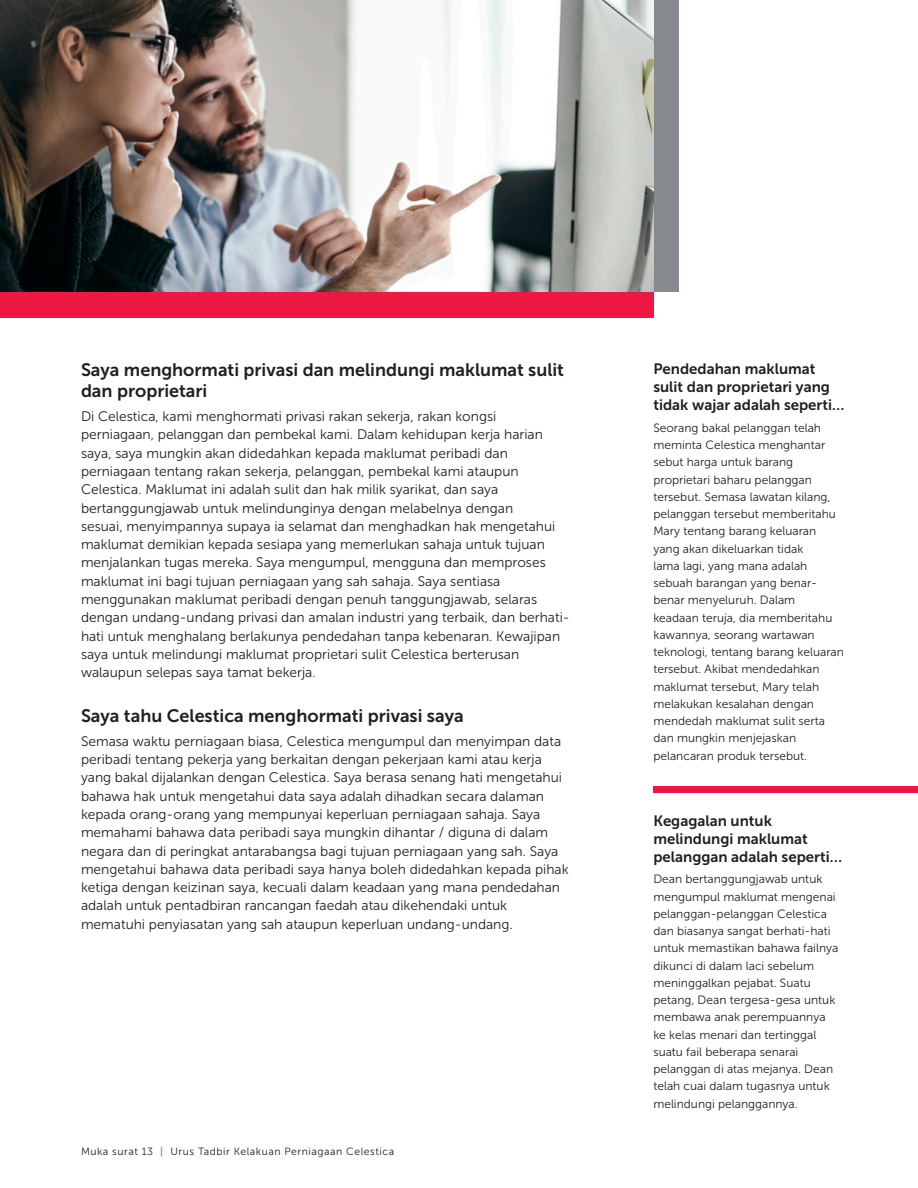
<style>
.page{position:relative;width:918px;height:1188px;background:#fff}
.page>*{position:absolute;margin:0;border:0;box-sizing:border-box;transform-origin:0 0}
.body_heads{font:18px/21px "Museo Sans 700";color:#231f20}
.sidebar_head{font:15px/18px "Museo Sans 700";color:#231f20}
.body{font:13.8px/18.3px "Museo Sans 300";color:#231f20}
.side_bar_body{font:12px/17.2px "Museo Sans 300";color:#231f20}
.t1{font:10.5px "Museo Sans 300";letter-spacing:.05em;color:#231f20}
.s1{color:#ed1943}
</style>
<div class="page">
<div style="left:0;top:292px;width:653px;height:26px;background:#ed1943"></div>
<div style="left:653px;top:0;width:26px;height:292px;background:#868a8e"></div>
<div style="left:653px;top:787px;width:265px;height:6px;background:#ed1943"></div>
<img style="left:0;top:0;width:654px;height:292px">
<p class="body_heads" style="left:81px;top:360px;width:485px">Saya menghormati privasi dan melindungi maklumat sulit dan proprietari</p>
<p class="body" style="left:81px;top:407px;width:490px">Di Celestica, kami menghormati privasi rakan sekerja, rakan kongsi perniagaan, pelanggan dan pembekal kami. Dalam kehidupan kerja harian saya, saya mungkin akan didedahkan kepada maklumat peribadi dan perniagaan tentang rakan sekerja, pelanggan, pembekal kami ataupun Celestica. Maklumat ini adalah sulit dan hak milik syarikat, dan saya bertanggungjawab untuk melindunginya dengan melabelnya dengan<br>sesuai, menyimpannya supaya ia selamat dan menghadkan hak mengetahui maklumat demikian kepada sesiapa yang memerlukan sahaja untuk tujuan menjalankan tugas mereka. Saya mengumpul, mengguna dan memproses maklumat ini bagi tujuan perniagaan yang sah sahaja. Saya sentiasa menggunakan maklumat peribadi dengan penuh tanggungjawab, selaras dengan undang-undang privasi dan amalan industri yang terbaik, dan berhati&shy;hati untuk menghalang berlakunya pendedahan tanpa kebenaran. Kewajipan saya untuk melindungi maklumat proprietari sulit Celestica berterusan walaupun selepas saya tamat bekerja.</p>
<p class="body_heads" style="left:81px;top:705px;width:384px">Saya tahu Celestica menghormati privasi saya</p>
<p class="body" style="left:81px;top:732px;width:489px">Semasa waktu perniagaan biasa, Celestica mengumpul dan menyimpan data peribadi tentang pekerja yang berkaitan dengan pekerjaan kami atau kerja yang bakal dijalankan dengan Celestica. Saya berasa senang hati mengetahui bahawa hak untuk mengetahui data saya adalah dihadkan secara dalaman kepada orang-orang yang mempunyai keperluan perniagaan sahaja. Saya memahami bahawa data peribadi saya mungkin dihantar / diguna di dalam negara dan di peringkat antarabangsa bagi tujuan perniagaan yang sah. Saya mengetahui bahawa data peribadi saya hanya boleh didedahkan kepada pihak ketiga dengan keizinan saya, kecuali dalam keadaan yang mana pendedahan adalah untuk pentadbiran rancangan faedah atau dikehendaki untuk mematuhi penyiasatan yang sah ataupun keperluan undang-undang.</p>
<p class="t1" style="left:81px;top:1146px;width:315px">Muka surat 13 <span class="s1">|</span> Urus Tadbir Kelakuan Perniagaan Celestica</p>
<p class="sidebar_head" style="left:653px;top:360px;width:193px">Pendedahan maklumat sulit dan proprietari yang tidak wajar adalah seperti…</p>
<p class="side_bar_body" style="left:653px;top:419px;width:192px">Seorang bakal pelanggan telah meminta Celestica menghantar sebut harga untuk barang proprietari baharu pelanggan tersebut. Semasa lawatan kilang, pelanggan tersebut memberitahu<br>Mary tentang barang keluaran yang akan dikeluarkan tidak<br>lama lagi, yang mana adalah sebuah barangan yang benar&shy;benar menyeluruh. Dalam<br>keadaan teruja, dia memberitahu kawannya, seorang wartawan teknologi, tentang barang keluaran tersebut. Akibat mendedahkan maklumat tersebut, Mary telah melakukan kesalahan dengan mendedah maklumat sulit serta dan mungkin menjejaskan pelancaran produk tersebut.</p>
<p class="sidebar_head" style="left:653px;top:811px;width:190px">Kegagalan untuk melindungi maklumat pelanggan adalah seperti…</p>
<p class="side_bar_body" style="left:653px;top:871px;width:186px">Dean bertanggungjawab untuk mengumpul maklumat mengenai pelanggan-pelanggan Celestica dan biasanya sangat berhati-hati untuk memastikan bahawa failnya dikunci di dalam laci sebelum meninggalkan pejabat. Suatu petang, Dean tergesa-gesa untuk membawa anak perempuannya ke kelas menari dan tertinggal suatu fail beberapa senarai pelanggan di atas mejanya. Dean telah cuai dalam tugasnya untuk melindungi pelanggannya.</p>
</div>
